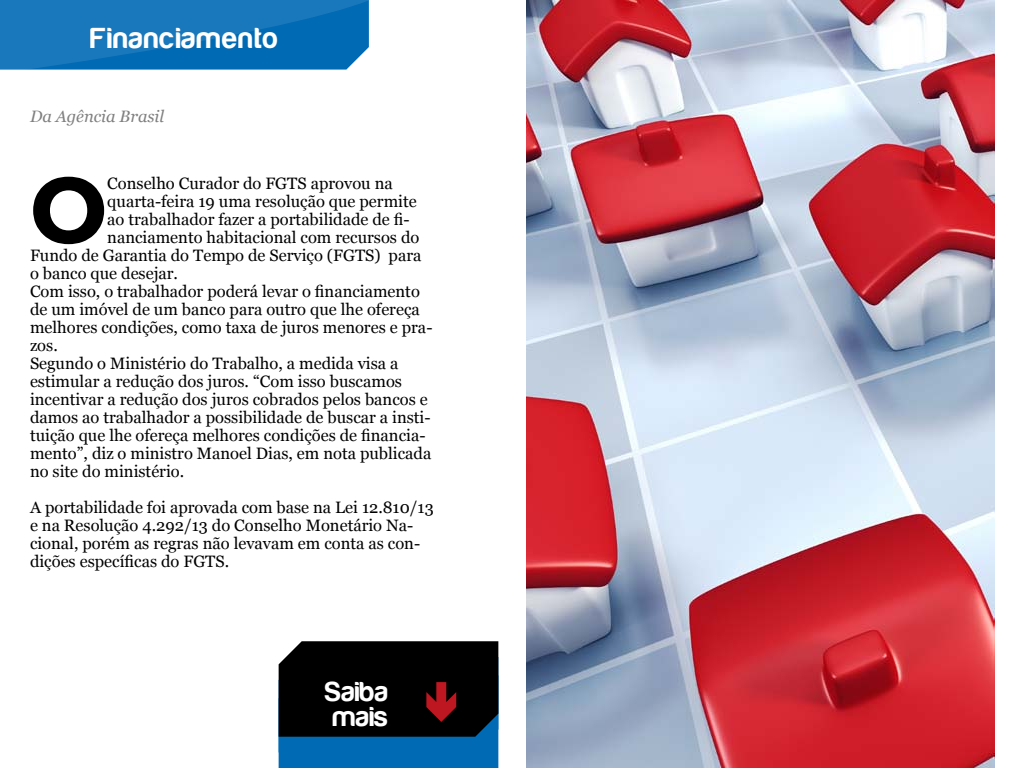
<style>
.page{position:relative;width:1024px;height:768px;background:#fff}
.page>*{position:absolute;margin:0;border:0;box-sizing:border-box;transform-origin:0 0}
.t1{font:700 95.6px "Humanist 521 BT";color:#000}
.t2{font:30px "Harabara";letter-spacing:.05em;color:#fff}
.t3{font:28.4px/25px "Harabara";letter-spacing:.02em;color:#fff}
.t4{font:16.5px/18px "Georgia";color:#000}
.t5{font:italic 16.5px "Georgia";color:#808080}
</style>
<div class="page">
<img style="left:527px;top:0;width:467px;height:768px">
<svg style="left:0;top:0;width:369px;height:70px;background:#1274b9"></svg>
<svg style="left:279px;top:641px;width:219px;height:127px;background:#071e31"></svg>
<h2 class="t2" style="left:90px;top:22px;width:189px">Financiamento</h2>
<p class="t5" style="left:30px;top:104px;width:136px">Da Agência Brasil</p>
<h1 class="t1" style="left:30px;top:151px;width:72px">O</h1>
<p class="t4" style="left:107px;top:174px;width:287px">Conselho Curador do FGTS aprovou na</p>
<p class="t4" style="left:107px;top:192px;width:311px">quarta-feira 19 uma resolução que permite</p>
<p class="t4" style="left:107px;top:210px;width:304px">ao trabalhador fazer a portabilidade de fi-</p>
<p class="t4" style="left:107px;top:228px;width:314px">nanciamento habitacional com recursos do</p>
<p class="t4" style="left:30px;top:246px;width:393px">Fundo de Garantia do Tempo de Serviço (FGTS) para</p>
<p class="t4" style="left:30px;top:264px;width:150px">o banco que desejar.</p>
<p class="t4" style="left:30px;top:282px;width:391px">Com isso, o trabalhador poderá levar o financiamento</p>
<p class="t4" style="left:30px;top:300px;width:391px">de um imóvel de um banco para outro que lhe ofereça</p>
<p class="t4" style="left:30px;top:318px;width:404px">melhores condições, como taxa de juros menores e pra-</p>
<p class="t4" style="left:30px;top:336px;width:29px">zos.</p>
<p class="t4" style="left:30px;top:354px;width:370px">Segundo o Ministério do Trabalho, a medida visa a</p>
<p class="t4" style="left:30px;top:372px;width:374px">estimular a redução dos juros. “Com isso buscamos</p>
<p class="t4" style="left:30px;top:390px;width:399px">incentivar a redução dos juros cobrados pelos bancos e</p>
<p class="t4" style="left:30px;top:408px;width:402px">damos ao trabalhador a possibilidade de buscar a insti-</p>
<p class="t4" style="left:30px;top:426px;width:397px">tuição que lhe ofereça melhores condições de financia-</p>
<p class="t4" style="left:30px;top:444px;width:403px">mento”, diz o ministro Manoel Dias, em nota publicada</p>
<p class="t4" style="left:30px;top:462px;width:156px">no site do ministério.</p>
<p class="t4" style="left:30px;top:498px;width:405px">A portabilidade foi aprovada com base na Lei 12.810/13 e na Resolução 4.292/13 do Conselho Monetário Na&shy;cional, porém as regras não levavam em conta as con&shy;dições específicas do FGTS.</p>
<h3 class="t3" style="left:325px;top:680px;width:65px">Saiba mais</h3>
</div>
